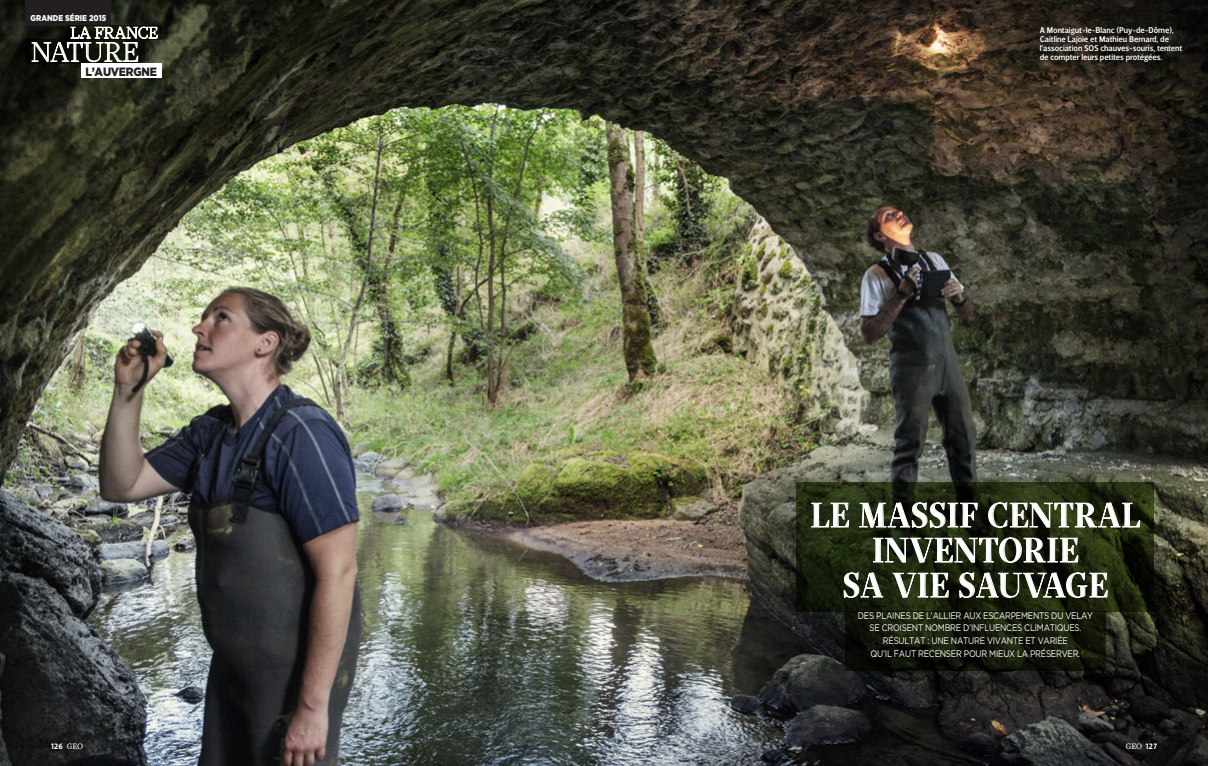
<style>
.page{position:relative;width:1208px;height:766px;background:#fff}
.page>*{position:absolute;margin:0;border:0;box-sizing:border-box;transform-origin:0 0}
.TITRE_DOUBLE{font:500 35px/35px "Mafra Display";letter-spacing:.03em;color:#fff;text-align:center;scale:.9 1}
.TÉTIÈRE__NATURE__TOU{font:300 27.5px "Mafra Display";letter-spacing:-.01em;color:#fff}
.TÉTIÈRE_REGION_TOURN{font:900 12px "Gotham";letter-spacing:-.02em;color:#231f20;scale:.9 1}
.CHAPO_SUJET_DOUBLE{font:9.5px/12.5px "Gotham";letter-spacing:-.03em;color:#fff;text-align:center;scale:.85 1}
.LEGENDE_MEDIUM_NB{font:500 8.5px/9px "Velino Sans";letter-spacing:-.01em;color:#fff}
.TÉTIÈRE_GRANDE_SERIE{font:900 8.5px "Gotham";color:#fff;scale:.85 1}
.ROULETTE{font:700 8px "Velino Sans";color:#fff}
.ROULETTE-2{font:8px "Mafra";color:#fff}
.s1{font-family:"Mafra";font-weight:400}
.s2{font-family:"Velino Sans";font-weight:700}
</style>
<div class="page">
<img style="left:0;top:0;width:1208px;height:765px">
<svg style="left:845px;top:611px;width:261px;height:59px;background:#111708"></svg>
<svg style="left:797px;top:482px;width:357px;height:129px;background:#1c240e"></svg>
<svg style="left:810px;top:502px;width:39px;height:26px"></svg>
<svg style="left:858px;top:497px;width:120px;height:31px;background:#444a3d"></svg>
<svg style="left:987px;top:500px;width:153px;height:28px;background:#4d533f"></svg>
<svg style="left:872px;top:536px;width:206px;height:28px;background:#4a5040"></svg>
<svg style="left:843px;top:570px;width:41px;height:28px"></svg>
<svg style="left:892px;top:572px;width:57px;height:27px;background:#4f5742"></svg>
<svg style="left:958px;top:570px;width:150px;height:29px;background:#454b3b"></svg>
<div style="left:26px;top:0;width:85px;height:26px;background:#231f20"></div>
<svg style="left:158px;top:26px;width:4px;height:14px"></svg>
<div style="left:26px;top:40px;width:119px;height:24px;background:linear-gradient(to right,#040602,#141a09)"></div>
<svg style="left:32px;top:26px;width:126px;height:36px;background:#4b4e45"></svg>
<div style="left:81px;top:64px;width:81px;height:14px;background:#fff"></div>
<p class="TÉTIÈRE_GRANDE_SERIE" style="left:31px;top:12px;width:91px">GRANDE SÉRIE 2015</p>
<p class="TÉTIÈRE__NATURE__TOU" style="left:31px;top:35px;width:109px">NATURE</p>
<p class="TÉTIÈRE_REGION_TOURN" style="left:85px;top:63px;width:81px">L’AUVERGNE</p>
<p class="LEGENDE_MEDIUM_NB" style="left:1039px;top:25px;width:144px">A Montaigut-le-Blanc (Puy-de-Dôme), Caitline Lajoie et Mathieu Bernard, de l’association SOS chauves-souris, tentent de compter leurs petites protégées.</p>
<p class="TITRE_DOUBLE" style="left:811px;top:497px;width:367px">LE MASSIF CENTRAL<br>INVENTORIE<br>SA VIE SAUVAGE</p>
<p class="CHAPO_SUJET_DOUBLE" style="left:858px;top:609px;width:278px">DES PLAINES DE L’ALLIER AUX ESCARPEMENTS DU VELAY SE CROISENT NOMBRE D’INFLUENCES CLIMATIQUES.<br>RÉSULTAT : UNE NATURE VIVANTE ET VARIÉE<br>QU’IL FAUT RECENSER POUR MIEUX LA PRÉSERVER.</p>
<p class="ROULETTE" style="left:51px;top:740px;width:34px">126 <span class="s1">GEO</span></p>
<p class="ROULETTE-2" style="left:1125px;top:741px;width:33px">GEO <span class="s2">127</span></p>
</div>
